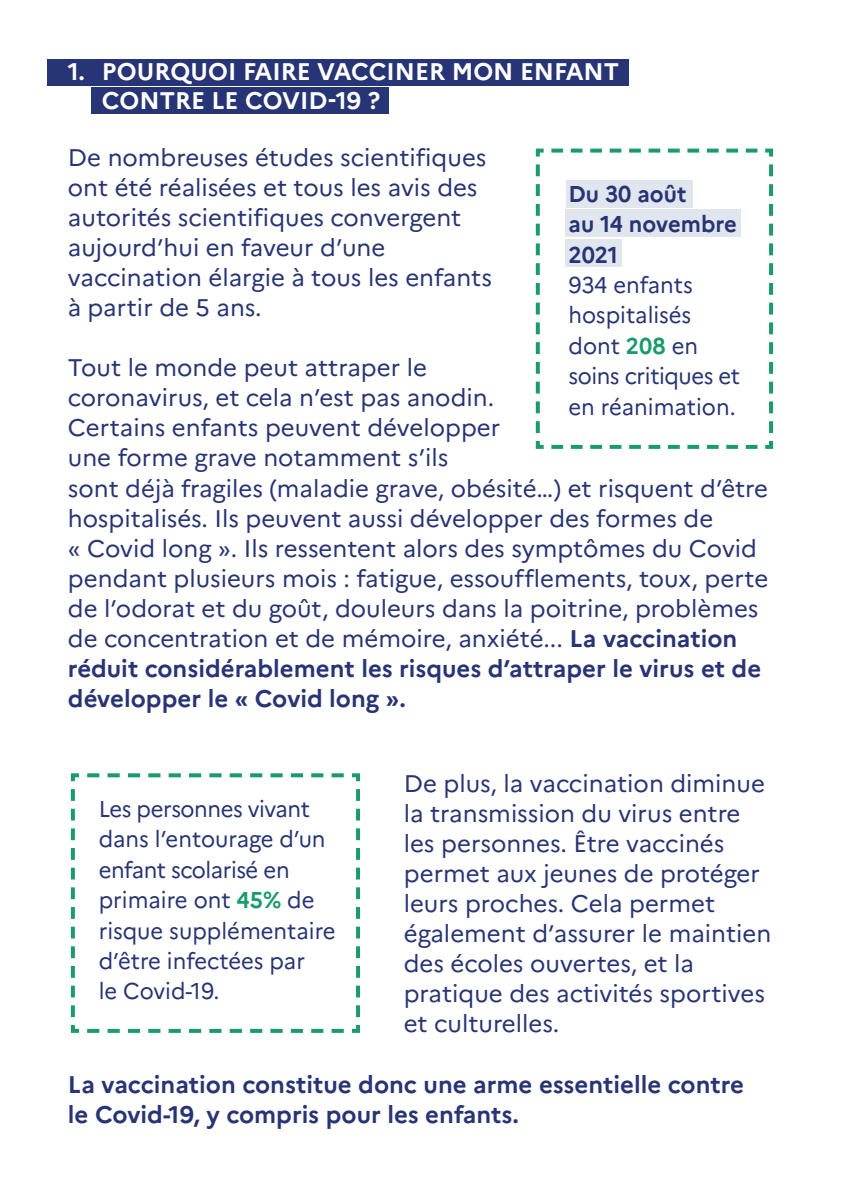
<style>
.page{position:relative;width:842px;height:1191px;background:#fff}
.page>*{position:absolute;margin:0;border:0;box-sizing:border-box;transform-origin:0 0}
.t1{font:24px/30px "Marianne";color:#273475}
.t2{font:700 24px/30px "Marianne";color:#273475}
.t3{font:700 24px/28.8px "Marianne";color:#fff}
.t4{font:22.8px/30.4px "Marianne";color:#273475;scale:.96 1}
.t5{font:700 22.8px/30.4px "Marianne";color:#273475;scale:.96 1}
.s1{font-weight:700}
.s2{font-weight:700;color:#1a9b6d}
</style>
<div class="page">
<svg style="left:535px;top:148px;width:239px;height:301px"></svg>
<svg style="left:70px;top:773px;width:291px;height:260px"></svg>
<div style="left:47px;top:59px;width:582px;height:27px;background:#273475"></div>
<div style="left:91px;top:87px;width:297px;height:27px;background:#273475"></div>
<div style="left:566px;top:180px;width:126px;height:28px;background:#e1e5ed"></div>
<div style="left:566px;top:209px;width:175px;height:28px;background:#e1e5ed"></div>
<div style="left:566px;top:239px;width:56px;height:28px;background:#e1e5ed"></div>
<p class="t3" style="left:102px;top:57px;width:519px;text-indent:-34px">1. POURQUOI FAIRE VACCINER MON ENFANT<br>CONTRE LE COVID-19 ?</p>
<p class="t1" style="left:68px;top:142px;width:426px">De nombreuses études scientifiques ont été réalisées et tous les avis des autorités scientifiques convergent aujourd’hui en faveur d’une vaccination élargie à tous les enfants à partir de 5 ans.</p>
<p class="t1" style="left:68px;top:352px;width:702px">Tout le monde peut attraper le<br>coronavirus, et cela n’est pas anodin.<br>Certains enfants peuvent développer<br>une forme grave notamment s’ils<br>sont déjà fragiles (maladie grave, obésité…) et risquent d’être hospitalisés. Ils peuvent aussi développer des formes de<br>« Covid long ». Ils ressentent alors des symptômes du Covid pendant plusieurs mois : fatigue, essoufflements, toux, perte de l’odorat et du goût, douleurs dans la poitrine, problèmes de concentration et de mémoire, anxiété... <span class="s1">La vaccination réduit considérablement les risques d’attraper le virus et de développer le « Covid long ».</span></p>
<p class="t5" style="left:568px;top:178px;width:177px">Du 30 août<br>au 14 novembre<br>2021</p>
<p class="t4" style="left:568px;top:270px;width:180px">934 enfants hospitalisés dont <span class="s2">208</span> en soins critiques et en réanimation.</p>
<p class="t4" style="left:99px;top:793px;width:248px">Les personnes vivant dans l’entourage d’un enfant scolarisé en primaire ont <span class="s2">45%</span> de risque supplémentaire d’être infectées par<br>le Covid-19.</p>
<p class="t1" style="left:404px;top:768px;width:369px">De plus, la vaccination diminue la transmission du virus entre les personnes. Être vaccinés permet aux jeunes de protéger leurs proches. Cela permet également d’assurer le maintien des écoles ouvertes, et la pratique des activités sportives et culturelles.</p>
<p class="t2" style="left:68px;top:1069px;width:678px">La vaccination constitue donc une arme essentielle contre le Covid-19, y compris pour les enfants.</p>
</div>
